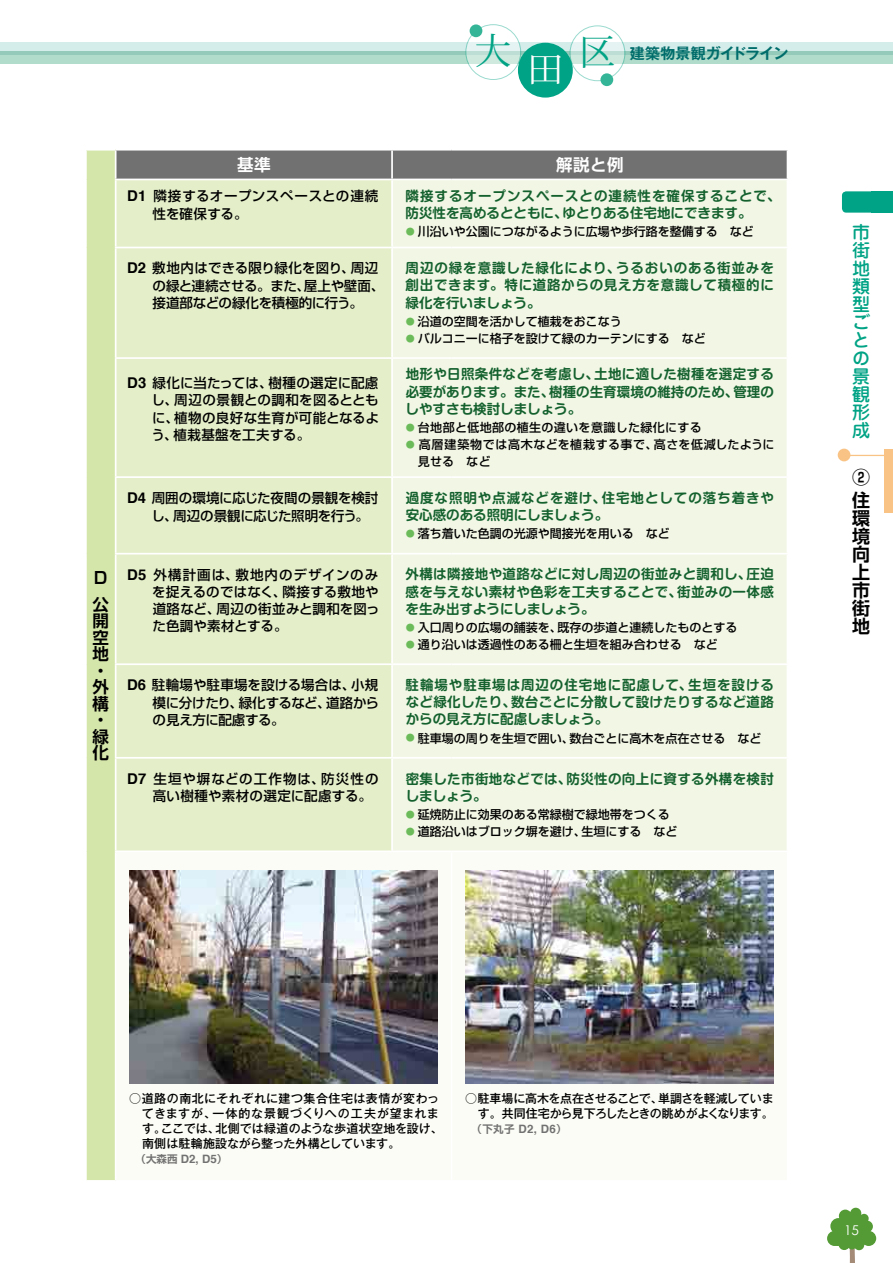
<style>
.page{position:relative;width:893px;height:1263px;background:#fff}
.page>*{position:absolute;margin:0;border:0;box-sizing:border-box;transform-origin:0 0}
.t1{font:36px "Koz Min Pro";color:#00a385}
.t2{font:36px "Koz Min Pro";color:#fff}
.t3{font:500 18px/18px "Jun 34 Pro";color:#00a385}
.t4{font:700 18px/18px "Shin Go Pro De";color:#000}
.t5{font:700 16.5px/16.5px "Shin Go Pro De";color:#000}
.t6{font:700 16.5px "Shin Go Pro De";letter-spacing:.03em;color:#fff}
.t7{font:700 15px "Gothic MB101 Pro De";letter-spacing:-.015em;color:#006d6b}
.t8{font:700 13.5px/17.2px "Shin M Go Pro De";letter-spacing:.025em;color:#14612e;text-align:justify}
.t9{font:500 13.5px/17.2px "Shin Go Pro";letter-spacing:.005em;color:#000;text-align:justify}
.t10{font:500 13.5px/17.2px "Shin Go Pro";letter-spacing:.03em;color:#000}
.t11{font:700 13.5px/17.2px "Shin M Go Pro De";letter-spacing:.075em;color:#14612e}
.t12{font:700 13.5px/17.2px "Shin M Go Pro De";letter-spacing:.07em;color:#14612e}
.t13{font:13.5px "Century Gothic";color:#fff}
.t14{font:500 12px "Shin Go Pro";color:#000}
.t15{font:500 12px/15px "Gothic MB101 Pro";letter-spacing:.025em;color:#000}
.t16{font:500 12px/15px "Gothic MB101 Pro";letter-spacing:-.045em;color:#000;text-align:right}
.t17{font:500 12px/17.2px "Shin Go Pro";letter-spacing:.04em;color:#000}
.t18{font:500 12px "Shin Go Pro";letter-spacing:.03em;color:#000}
.t19{font:700 10.5px "Shin Go Pro De";letter-spacing:.015em;color:#727171}
.s1{font-family:"Helvetica";font-weight:700;font-size:14.85px}
.s2{font-size:9px;color:#6cbb5a}
.s3{font-family:"Helvetica";font-size:11.55px}
</style>
<div class="page">
<div style="left:842px;top:191px;width:51px;height:22px;background:#00a385;border-radius:4px"></div>
<div style="left:872px;top:191px;width:21px;height:22px;background:#00a385"></div>
<svg style="left:830px;top:1208px;width:43px;height:55px"></svg>
<div style="left:827px;top:1231px;width:15px;height:15px;background:#549b35;border-radius:50%"></div>
<div style="left:861px;top:1231px;width:15px;height:15px;background:#549b35;border-radius:50%"></div>
<div style="left:0;top:51px;width:893px;height:13px;background:#b1dbcb"></div>
<svg style="left:0;top:43px;width:893px;height:12px;background:#bee0da"></svg>
<svg style="left:466px;top:25px;width:55px;height:55px"></svg>
<div style="left:466px;top:24px;width:55px;height:56px;border:1px solid #00a385;border-radius:50%"></div>
<div style="left:470px;top:24px;width:12px;height:13px;background:#35b597;border-radius:50%"></div>
<div style="left:518px;top:43px;width:55px;height:55px;background:#00a385;border-radius:50%"></div>
<svg style="left:570px;top:26px;width:55px;height:55px"></svg>
<div style="left:570px;top:26px;width:55px;height:55px;border:1px solid #00a385;border-radius:50%"></div>
<div style="left:600px;top:73px;width:13px;height:13px;background:#35b597;border-radius:50%"></div>
<div style="left:884px;top:449px;width:9px;height:63px;background:#f9c385"></div>
<hr style="left:846px;top:455px;width:43px;height:1px;background:#f9c385">
<div style="left:838px;top:449px;width:12px;height:12px;background:#f9c385;border-radius:50%"></div>
<div style="left:86px;top:150px;width:30px;height:1031px;background:#d5e6aa"></div>
<div style="left:117px;top:180px;width:274px;height:670px;background:#e4efc9"></div>
<div style="left:393px;top:180px;width:394px;height:670px;background:#f2f7e5"></div>
<img style="left:129px;top:870px;width:645px;height:214px">
<hr style="left:85px;top:149px;width:31px;height:2px;background:#fff">
<hr style="left:85px;top:151px;width:2px;height:28px;background:#fff">
<hr style="left:115px;top:151px;width:2px;height:28px;background:#fff">
<svg style="left:116px;top:150px;width:672px;height:29px;background:#777676"></svg>
<hr style="left:85px;top:179px;width:2px;height:68px;background:#fff">
<hr style="left:115px;top:179px;width:277px;height:1px;background:#fff">
<hr style="left:115px;top:180px;width:2px;height:67px;background:#fff">
<hr style="left:85px;top:247px;width:2px;height:111px;background:#fff">
<hr style="left:115px;top:247px;width:277px;height:1px;background:#fff">
<hr style="left:115px;top:248px;width:2px;height:109px;background:#fff">
<hr style="left:392px;top:247px;width:60px;height:1px;background:#fff">
<hr style="left:452px;top:247px;width:336px;height:1px;background:#fff">
<hr style="left:85px;top:358px;width:2px;height:119px;background:#fff">
<hr style="left:115px;top:357px;width:277px;height:2px;background:#fff">
<hr style="left:115px;top:359px;width:2px;height:117px;background:#fff">
<hr style="left:392px;top:357px;width:60px;height:2px;background:#fff">
<hr style="left:452px;top:357px;width:336px;height:2px;background:#fff">
<hr style="left:85px;top:477px;width:2px;height:77px;background:#fff">
<hr style="left:115px;top:476px;width:277px;height:2px;background:#fff">
<hr style="left:115px;top:478px;width:2px;height:75px;background:#fff">
<hr style="left:392px;top:476px;width:60px;height:2px;background:#fff">
<hr style="left:452px;top:476px;width:336px;height:2px;background:#fff">
<hr style="left:85px;top:554px;width:2px;height:110px;background:#fff">
<hr style="left:115px;top:553px;width:277px;height:1px;background:#fff">
<hr style="left:115px;top:554px;width:2px;height:109px;background:#fff">
<hr style="left:392px;top:553px;width:60px;height:1px;background:#fff">
<hr style="left:452px;top:553px;width:336px;height:1px;background:#fff">
<hr style="left:85px;top:664px;width:2px;height:94px;background:#fff">
<hr style="left:115px;top:663px;width:277px;height:2px;background:#fff">
<hr style="left:115px;top:665px;width:2px;height:92px;background:#fff">
<hr style="left:392px;top:663px;width:60px;height:2px;background:#fff">
<hr style="left:452px;top:663px;width:336px;height:2px;background:#fff">
<hr style="left:85px;top:758px;width:2px;height:93px;background:#fff">
<hr style="left:115px;top:757px;width:277px;height:2px;background:#fff">
<hr style="left:115px;top:759px;width:2px;height:91px;background:#fff">
<hr style="left:392px;top:757px;width:60px;height:2px;background:#fff">
<hr style="left:452px;top:757px;width:336px;height:2px;background:#fff">
<hr style="left:85px;top:851px;width:2px;height:329px;background:#fff">
<hr style="left:115px;top:850px;width:277px;height:2px;background:#fff">
<hr style="left:115px;top:852px;width:2px;height:328px;background:#fff">
<hr style="left:451px;top:852px;width:1px;height:328px;background:#fff">
<hr style="left:85px;top:1180px;width:31px;height:2px;background:#fff">
<img style="left:129px;top:871px;width:309px;height:212px">
<img style="left:465px;top:871px;width:308px;height:212px">
<h1 class="t1" style="left:475px;top:25px;width:37px">大</h1>
<h1 class="t2" style="left:527px;top:43px;width:37px">田</h1>
<h1 class="t1" style="left:579px;top:27px;width:37px">区</h1>
<p class="t7" style="left:630px;top:41px;width:160px">建築物景観ガイドライン</p>
<p class="t5" style="left:93px;top:563px;width:18px;line-height:26.4px">Ｄ公</p>
<p class="t5" style="left:93px;top:611px;width:18px">開空地・外構・緑化</p>
<p class="t6" style="left:237px;top:151px;width:35px">基準</p>
<p class="t6" style="left:556px;top:151px;width:69px">解説と例</p>
<p class="t10" style="left:153px;top:186px;width:227px;text-indent:-25px"><span class="s1">D1</span> 隣接するオープンスペースとの連続性を確保する。</p>
<p class="t11" style="left:406px;top:186px;width:376px">隣接するオープンスペースとの連続性を確保することで、防災性を高めるとともに、ゆとりある住宅地にできます。</p>
<p class="t14" style="left:406px;top:222px;width:350px"><span class="s2">●</span> 川沿いや公園につながるように広場や歩行路を整備する など</p>
<p class="t9" style="left:153px;top:258px;width:233px;text-align:left;text-indent:-25px"><span class="s1">D2</span> 敷地内はできる限り緑化を図り、周辺の緑と連続させる。また、屋上や壁面、接道部などの緑化を積極的に行う。</p>
<p class="t8" style="left:406px;top:258px;width:370px">周辺の緑を意識した緑化により、うるおいのある街並みを創出できます。特に道路からの見え方を意識して積極的に緑化を行いましょう。</p>
<p class="t14" style="left:406px;top:311px;width:218px"><span class="s2">●</span> 沿道の空間を活かして植栽をおこなう</p>
<p class="t14" style="left:406px;top:328px;width:302px"><span class="s2">●</span> バルコニーに格子を設けて緑のカーテンにする など</p>
<p class="t9" style="left:151px;top:373px;width:229px;text-indent:-24px"><span class="s1">D3</span> 緑化に当たっては、樹種の選定に配慮し、周辺の景観との調和を図るとともに、植物の良好な生育が可能となるよう、植栽基盤を工夫する。</p>
<p class="t8" style="left:406px;top:364px;width:370px">地形や日照条件などを考慮し、土地に適した樹種を選定する必要があります。また、樹種の生育環境の維持のため、管理のしやすさも検討しましょう。</p>
<p class="t18" style="left:406px;top:417px;width:298px"><span class="s2">●</span> 台地部と低地部の植生の違いを意識した緑化にする</p>
<p class="t17" style="left:418px;top:434px;width:358px;text-indent:-12px"><span class="s2">●</span> 高層建築物では高木などを植栽する事で、高さを低減したように見せる など</p>
<p class="t9" style="left:151px;top:488px;width:228px;text-indent:-24px"><span class="s1">D4</span> 周囲の環境に応じた夜間の景観を検討し、周辺の景観に応じた照明を行う。</p>
<p class="t12" style="left:406px;top:488px;width:370px">過度な照明や点滅などを避け、住宅地としての落ち着きや安心感のある照明にしましょう。</p>
<p class="t14" style="left:406px;top:524px;width:266px"><span class="s2">●</span> 落ち着いた色調の光源や間接光を用いる など</p>
<p class="t9" style="left:152px;top:564px;width:229px;text-indent:-25px"><span class="s1">D5</span> 外構計画は、敷地内のデザインのみを捉えるのではなく、隣接する敷地や道路など、周辺の街並みと調和を図った色調や素材とする。</p>
<p class="t8" style="left:406px;top:564px;width:370px">外構は隣接地や道路などに対し周辺の街並みと調和し、圧迫感を与えない素材や色彩を工夫することで、街並みの一体感を生み出すようにしましょう。</p>
<p class="t14" style="left:406px;top:617px;width:333px"><span class="s2">●</span> 入口周りの広場の舗装を、既存の歩道と連続したものとする</p>
<p class="t14" style="left:406px;top:635px;width:314px"><span class="s2">●</span> 通り沿いは透過性のある柵と生垣を組み合わせる など</p>
<p class="t9" style="left:153px;top:675px;width:228px;text-indent:-25px"><span class="s1">D6</span> 駐輪場や駐車場を設ける場合は、小規模に分けたり、緑化するなど、道路からの見え方に配慮する。</p>
<p class="t8" style="left:406px;top:675px;width:370px">駐輪場や駐車場は周辺の住宅地に配慮して、生垣を設けるなど緑化したり、数台ごとに分散して設けたりするなど道路からの見え方に配慮しましょう。</p>
<p class="t14" style="left:406px;top:728px;width:357px"><span class="s2">●</span> 駐車場の周りを生垣で囲い、数台ごとに高木を点在させる など</p>
<p class="t10" style="left:153px;top:768px;width:227px;text-indent:-26px"><span class="s1">D7</span> 生垣や塀などの工作物は、防災性の高い樹種や素材の選定に配慮する。</p>
<p class="t8" style="left:406px;top:768px;width:370px">密集した市街地などでは、防災性の向上に資する外構を検討しましょう。</p>
<p class="t14" style="left:406px;top:804px;width:266px"><span class="s2">●</span> 延焼防止に効果のある常緑樹で緑地帯をつくる</p>
<p class="t14" style="left:406px;top:822px;width:273px"><span class="s2">●</span> 道路沿いはブロック塀を避け、生垣にする など</p>
<h2 class="t3" style="left:852px;top:221px;width:19px">市街地類型ごとの景観形成</h2>
<h2 class="t4" style="left:852px;top:463px;width:19px;line-height:23.5px">②住</h2>
<h2 class="t4" style="left:852px;top:507px;width:19px;text-align:justify">環境向上市街地</h2>
<p class="t15" style="left:142px;top:1090px;width:302px;text-indent:-13px">○道路の南北にそれぞれに建つ集合住宅は表情が変わってきますが、一体的な景観づくりへの工夫が望まれます。ここでは、北側では緑道のような歩道状空地を設け、南側は駐輪施設ながら整った外構としています。</p>
<p class="t19" style="left:136px;top:1150px;width:93px">（大森西 <span class="s3">D2, D5</span>）</p>
<p class="t16" style="left:465px;top:1090px;width:310px">○駐車場に高木を点在させることで、単調さを軽減しています。共同住宅から見下ろしたときの眺めがよくなります。</p>
<p class="t19" style="left:472px;top:1120px;width:97px">（下丸子 <span class="s3">D2, D6</span>）</p>
<p class="t13" style="left:844px;top:1222px;width:16px">15</p>
</div>
